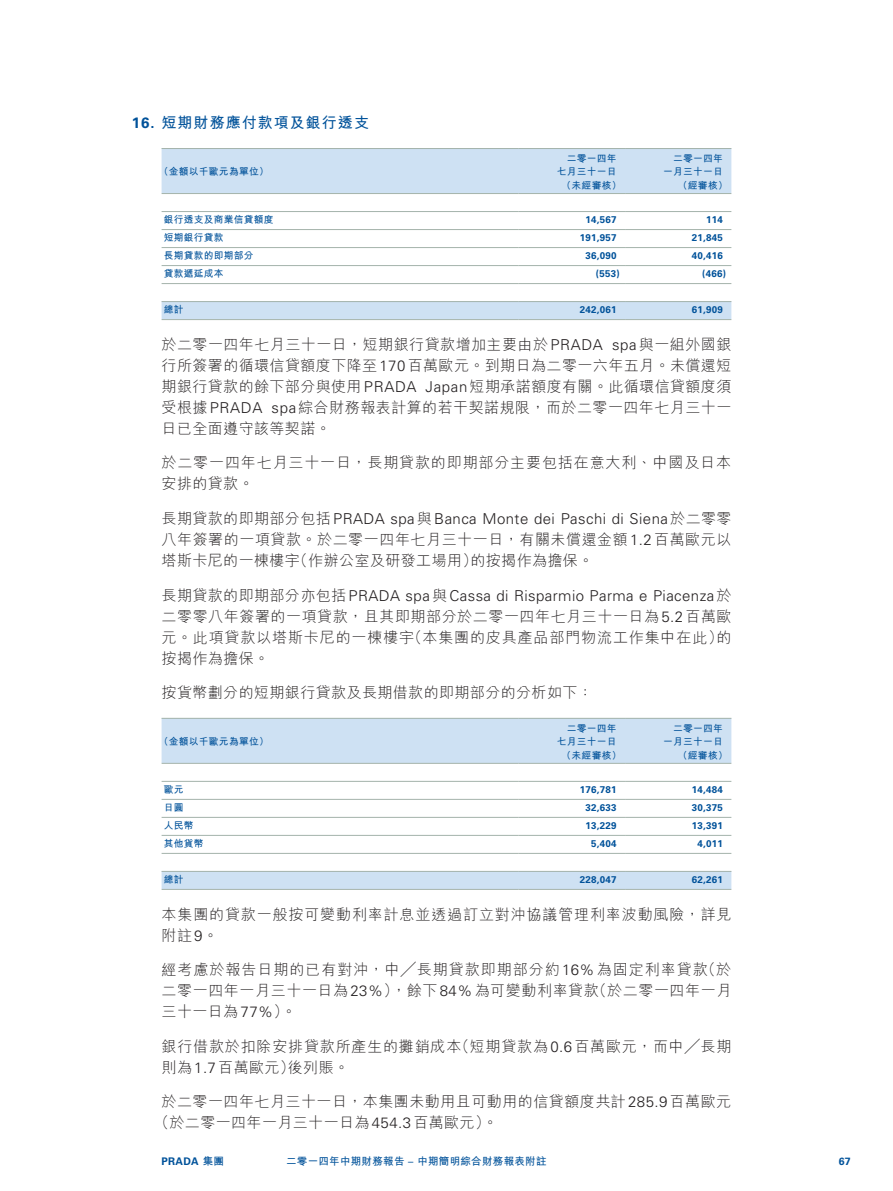
<style>
.page{position:relative;width:893px;height:1191px;background:#fff}
.page>*{position:absolute;margin:0;border:0;box-sizing:border-box;transform-origin:0 0}
._1__內文{font:300 15px/21px "M Hei HK";letter-spacing:.04em;color:#231f20;text-align:justify}
._1__內文-2{font:300 15px/21px "M Hei HK";letter-spacing:.06em;color:#231f20}
._3__標題{font:700 15px "M Hei HK";letter-spacing:.07em;color:#01529a}
.t1{font:700 10.5px "M Hei HK";letter-spacing:.03em;color:#01529a}
.t2{font:700 10.5px "Univers LT Std";letter-spacing:.03em;color:#01529a}
._6__表內文{font:700 9.75px "M Hei HK";letter-spacing:.03em;color:#01529a}
._6__表內文-2{font:700 9.75px "Univers LT Std";letter-spacing:.03em;color:#01529a}
.s1{font-family:"Univers LT Std"}
.s2{font-family:"M Hei HK"}
.s3{font-family:"Univers LT Std";font-weight:400}
</style>
<div class="page">
<svg style="left:162px;top:149px;width:569px;height:170px"></svg>
<hr style="left:162px;top:148px;width:357px;height:1px;background:#a4b3ab">
<hr style="left:519px;top:148px;width:106px;height:1px;background:#a4b3ab">
<hr style="left:625px;top:148px;width:106px;height:1px;background:#a4b3ab">
<hr style="left:162px;top:193px;width:357px;height:1px;background:#a4b3ab">
<hr style="left:519px;top:193px;width:106px;height:1px;background:#a4b3ab">
<hr style="left:625px;top:193px;width:106px;height:1px;background:#a4b3ab">
<hr style="left:162px;top:211px;width:357px;height:1px;background:#a4b3ab">
<hr style="left:519px;top:211px;width:106px;height:1px;background:#a4b3ab">
<hr style="left:625px;top:211px;width:106px;height:1px;background:#a4b3ab">
<hr style="left:162px;top:229px;width:357px;height:1px;background:#a4b3ab">
<hr style="left:519px;top:229px;width:106px;height:1px;background:#a4b3ab">
<hr style="left:625px;top:229px;width:106px;height:1px;background:#a4b3ab">
<hr style="left:162px;top:247px;width:357px;height:1px;background:#a4b3ab">
<hr style="left:519px;top:247px;width:106px;height:1px;background:#a4b3ab">
<hr style="left:625px;top:247px;width:106px;height:1px;background:#a4b3ab">
<hr style="left:162px;top:265px;width:357px;height:1px;background:#a4b3ab">
<hr style="left:519px;top:265px;width:106px;height:1px;background:#a4b3ab">
<hr style="left:625px;top:265px;width:106px;height:1px;background:#a4b3ab">
<hr style="left:162px;top:283px;width:357px;height:1px;background:#a4b3ab">
<hr style="left:519px;top:283px;width:106px;height:1px;background:#a4b3ab">
<hr style="left:625px;top:283px;width:106px;height:1px;background:#a4b3ab">
<hr style="left:162px;top:301px;width:357px;height:1px;background:#a4b3ab">
<hr style="left:519px;top:301px;width:106px;height:1px;background:#a4b3ab">
<hr style="left:625px;top:301px;width:106px;height:1px;background:#a4b3ab">
<hr style="left:162px;top:319px;width:357px;height:1px;background:#a4b3ab">
<hr style="left:519px;top:319px;width:106px;height:1px;background:#a4b3ab">
<hr style="left:625px;top:319px;width:106px;height:1px;background:#a4b3ab">
<svg style="left:162px;top:719px;width:569px;height:170px"></svg>
<hr style="left:162px;top:718px;width:357px;height:1px;background:#a4b3ab">
<hr style="left:519px;top:718px;width:106px;height:1px;background:#a4b3ab">
<hr style="left:625px;top:718px;width:106px;height:1px;background:#a4b3ab">
<hr style="left:162px;top:763px;width:357px;height:1px;background:#a4b3ab">
<hr style="left:519px;top:763px;width:106px;height:1px;background:#a4b3ab">
<hr style="left:625px;top:763px;width:106px;height:1px;background:#a4b3ab">
<hr style="left:162px;top:781px;width:357px;height:1px;background:#a4b3ab">
<hr style="left:519px;top:781px;width:106px;height:1px;background:#a4b3ab">
<hr style="left:625px;top:781px;width:106px;height:1px;background:#a4b3ab">
<hr style="left:162px;top:799px;width:357px;height:1px;background:#a4b3ab">
<hr style="left:519px;top:799px;width:106px;height:1px;background:#a4b3ab">
<hr style="left:625px;top:799px;width:106px;height:1px;background:#a4b3ab">
<hr style="left:162px;top:817px;width:357px;height:1px;background:#a4b3ab">
<hr style="left:519px;top:817px;width:106px;height:1px;background:#a4b3ab">
<hr style="left:625px;top:817px;width:106px;height:1px;background:#a4b3ab">
<hr style="left:162px;top:835px;width:357px;height:1px;background:#a4b3ab">
<hr style="left:519px;top:835px;width:106px;height:1px;background:#a4b3ab">
<hr style="left:625px;top:835px;width:106px;height:1px;background:#a4b3ab">
<hr style="left:162px;top:853px;width:357px;height:1px;background:#a4b3ab">
<hr style="left:519px;top:853px;width:106px;height:1px;background:#a4b3ab">
<hr style="left:625px;top:853px;width:106px;height:1px;background:#a4b3ab">
<hr style="left:162px;top:871px;width:357px;height:1px;background:#a4b3ab">
<hr style="left:519px;top:871px;width:106px;height:1px;background:#a4b3ab">
<hr style="left:625px;top:871px;width:106px;height:1px;background:#a4b3ab">
<hr style="left:162px;top:889px;width:357px;height:1px;background:#a4b3ab">
<hr style="left:519px;top:889px;width:106px;height:1px;background:#a4b3ab">
<hr style="left:625px;top:889px;width:106px;height:1px;background:#a4b3ab">
<p class="_3__標題" style="left:132px;top:112px;width:239px"><span class="s1">16.</span> 短期財務應付款項及銀行透支</p>
<p class="_6__表內文" style="left:159px;top:165px;width:111px">（金額以千歐元為單位）</p>
<p class="_6__表內文" style="left:567px;top:151px;width:51px">二零一四年</p>
<p class="_6__表內文" style="left:673px;top:151px;width:51px">二零一四年</p>
<p class="_6__表內文" style="left:557px;top:165px;width:61px">七月三十一日</p>
<p class="_6__表內文" style="left:663px;top:165px;width:61px">一月三十一日</p>
<p class="_6__表內文" style="left:562px;top:178px;width:61px">（未經審核）</p>
<p class="_6__表內文" style="left:678px;top:178px;width:51px">（經審核）</p>
<p class="_6__表內文" style="left:164px;top:213px;width:111px">銀行透支及商業信貸額度</p>
<p class="_6__表內文-2" style="left:585px;top:214px;width:33px">14,567</p>
<p class="_6__表內文-2" style="left:706px;top:214px;width:18px">114</p>
<p class="_6__表內文" style="left:164px;top:231px;width:61px">短期銀行貸款</p>
<p class="_6__表內文-2" style="left:580px;top:232px;width:38px">191,957</p>
<p class="_6__表內文-2" style="left:692px;top:232px;width:33px">21,845</p>
<p class="_6__表內文" style="left:164px;top:249px;width:91px">長期貸款的即期部分</p>
<p class="_6__表內文-2" style="left:585px;top:250px;width:33px">36,090</p>
<p class="_6__表內文-2" style="left:692px;top:250px;width:33px">40,416</p>
<p class="_6__表內文" style="left:164px;top:267px;width:61px">貸款遞延成本</p>
<p class="_6__表內文-2" style="left:596px;top:268px;width:25px">(553)</p>
<p class="_6__表內文-2" style="left:702px;top:268px;width:25px">(466)</p>
<p class="_6__表內文" style="left:164px;top:303px;width:21px">總計</p>
<p class="_6__表內文-2" style="left:580px;top:304px;width:38px">242,061</p>
<p class="_6__表內文-2" style="left:692px;top:304px;width:33px">61,909</p>
<p class="_1__內文" style="left:162px;top:334px;width:571px">於二零一四年七月三十一日，短期銀行貸款增加主要由於<span class="s1">PRADA spa</span>與一組外國銀行所簽署的循環信貸額度下降至<span class="s1">170</span>百萬歐元。到期日為二零一六年五月。未償還短期銀行貸款的餘下部分與使用<span class="s1">PRADA Japan</span>短期承諾額度有關。此循環信貸額度須受根據<span class="s1">PRADA spa</span>綜合財務報表計算的若干契諾規限，而於二零一四年七月三十一日已全面遵守該等契諾。</p>
<p class="_1__內文-2" style="left:162px;top:452px;width:571px">於二零一四年七月三十一日，長期貸款的即期部分主要包括在意大利、中國及日本安排的貸款。</p>
<p class="_1__內文" style="left:162px;top:508px;width:571px">長期貸款的即期部分包括<span class="s1">PRADA spa</span>與<span class="s1">Banca Monte dei Paschi di Siena</span>於二零零八年簽署的一項貸款。於二零一四年七月三十一日，有關未償還金額<span class="s1">1.2</span>百萬歐元以塔斯卡尼的一棟樓宇（作辦公室及研發工場用）的按揭作為擔保。</p>
<p class="_1__內文" style="left:162px;top:584px;width:571px">長期貸款的即期部分亦包括<span class="s1">PRADA spa</span>與<span class="s1">Cassa di Risparmio Parma e Piacenza</span>於二零零八年簽署的一項貸款，且其即期部分於二零一四年七月三十一日為<span class="s1">5.2</span>百萬歐元。此項貸款以塔斯卡尼的一棟樓宇（本集團的皮具產品部門物流工作集中在此）的按揭作為擔保。</p>
<p class="_1__內文" style="left:162px;top:682px;width:433px">按貨幣劃分的短期銀行貸款及長期借款的即期部分的分析如下：</p>
<p class="_6__表內文" style="left:159px;top:734px;width:111px">（金額以千歐元為單位）</p>
<p class="_6__表內文" style="left:567px;top:721px;width:51px">二零一四年</p>
<p class="_6__表內文" style="left:673px;top:721px;width:51px">二零一四年</p>
<p class="_6__表內文" style="left:557px;top:734px;width:61px">七月三十一日</p>
<p class="_6__表內文" style="left:663px;top:734px;width:61px">一月三十一日</p>
<p class="_6__表內文" style="left:562px;top:748px;width:61px">（未經審核）</p>
<p class="_6__表內文" style="left:678px;top:748px;width:51px">（經審核）</p>
<p class="_6__表內文" style="left:164px;top:782px;width:21px">歐元</p>
<p class="_6__表內文-2" style="left:580px;top:784px;width:38px">176,781</p>
<p class="_6__表內文-2" style="left:692px;top:784px;width:33px">14,484</p>
<p class="_6__表內文" style="left:164px;top:800px;width:21px">日圓</p>
<p class="_6__表內文-2" style="left:585px;top:802px;width:33px">32,633</p>
<p class="_6__表內文-2" style="left:692px;top:802px;width:33px">30,375</p>
<p class="_6__表內文" style="left:164px;top:818px;width:31px">人民幣</p>
<p class="_6__表內文-2" style="left:585px;top:820px;width:33px">13,229</p>
<p class="_6__表內文-2" style="left:692px;top:820px;width:33px">13,391</p>
<p class="_6__表內文" style="left:164px;top:836px;width:41px">其他貨幣</p>
<p class="_6__表內文-2" style="left:591px;top:838px;width:27px">5,404</p>
<p class="_6__表內文-2" style="left:697px;top:838px;width:27px">4,011</p>
<p class="_6__表內文" style="left:164px;top:872px;width:21px">總計</p>
<p class="_6__表內文-2" style="left:580px;top:874px;width:38px">228,047</p>
<p class="_6__表內文-2" style="left:692px;top:874px;width:33px">62,261</p>
<p class="_1__內文-2" style="left:162px;top:903px;width:571px">本集團的貸款一般按可變動利率計息並透過訂立對沖協議管理利率波動風險，詳見附註<span class="s1">9</span>。</p>
<p class="_1__內文" style="left:162px;top:959px;width:571px">經考慮於報告日期的已有對沖，中╱長期貸款即期部分約<span class="s1">16%</span>為固定利率貸款（於二零一四年一月三十一日為<span class="s1">23%</span>），餘下<span class="s1">84%</span>為可變動利率貸款（於二零一四年一月三十一日為<span class="s1">77%</span>）。</p>
<p class="_1__內文" style="left:162px;top:1035px;width:571px">銀行借款於扣除安排貸款所產生的攤銷成本（短期貸款為<span class="s1">0.6</span>百萬歐元，而中╱長期則為<span class="s1">1.7</span>百萬歐元）後列賬。</p>
<p class="_1__內文" style="left:154px;top:1091px;width:579px;text-indent:7px">於二零一四年七月三十一日，本集團未動用且可動用的信貸額度共計<span class="s1">285.9</span>百萬歐元（於二零一四年一月三十一日為<span class="s1">454.3</span>百萬歐元）。</p>
<p class="t2" style="left:162px;top:1154px;width:64px">PRADA <span class="s2">集團</span></p>
<p class="t1" style="left:286px;top:1153px;width:262px">二零一四年中期財務報告 <span class="s3">–</span> 中期簡明綜合財務報表附註</p>
<p class="t2" style="left:839px;top:1155px;width:13px">67</p>
</div>
